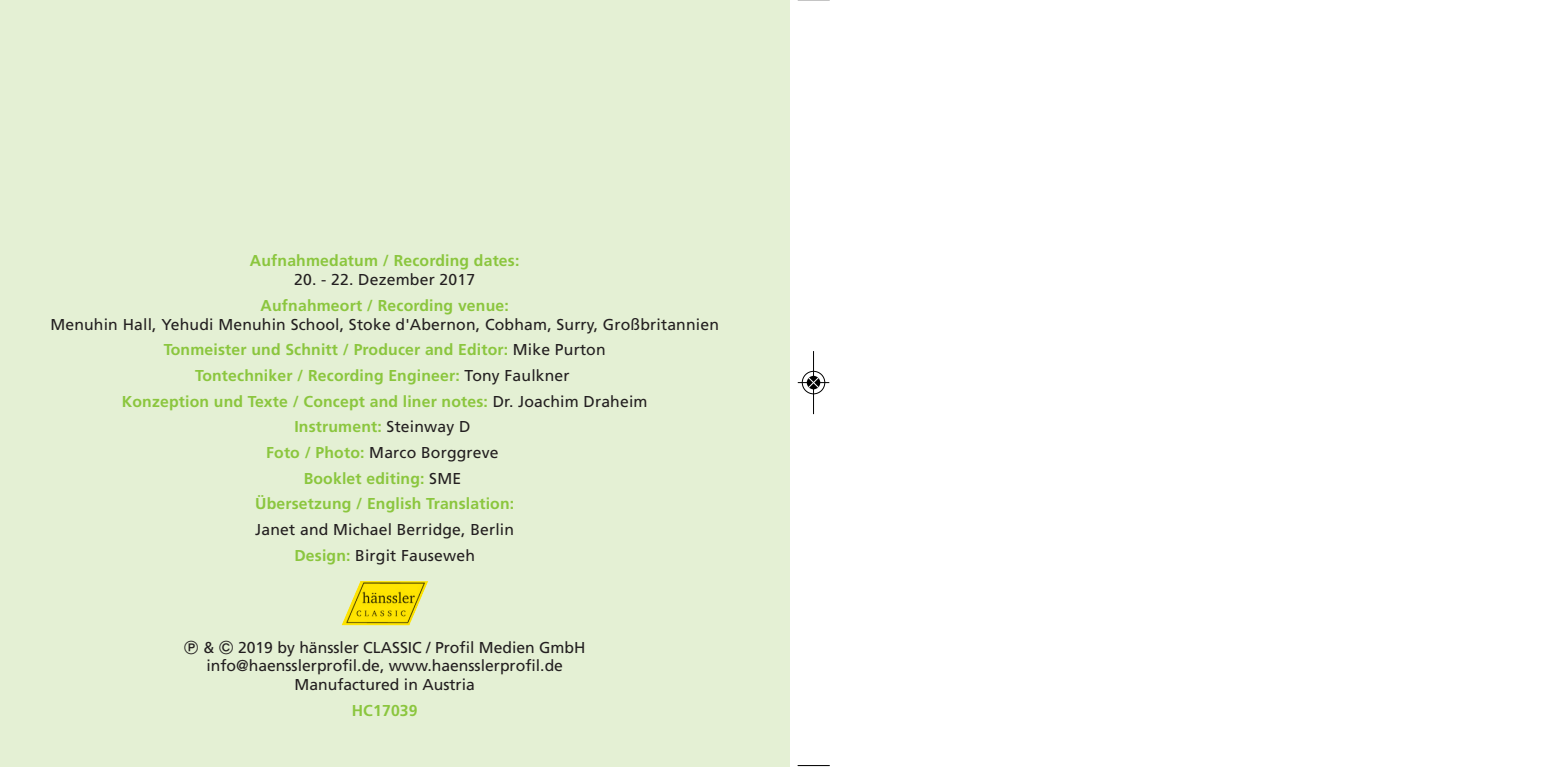
<style>
.page{position:relative;width:1545px;height:767px;background:#fff}
.page>*{position:absolute;margin:0;border:0;box-sizing:border-box;transform-origin:0 0}
.t1{font:700 15.75px/25.7px "Frutiger";letter-spacing:.01em;color:#8bc63e;text-align:center}
.t2{font:15.75px/25.7px "Frutiger";color:#231f20;text-align:center}
.t3{font:15.75px "Bundesbahn Pi Three";color:#231f20}
.s1{font-weight:400;color:#231f20}
.s2{font-weight:700;color:#8bc63e}
.s3{font-family:"Frutiger"}
</style>
<div class="page">
<div style="left:0;top:0;width:790px;height:766px;background:#e4f0d4"></div>
<img style="left:341px;top:581px;width:87px;height:44px">
<hr style="left:797px;top:0;width:32px;height:1px;background:#000">
<hr style="left:797px;top:765px;width:32px;height:1px;background:#000">
<div style="left:801px;top:370px;width:24px;height:24px;border:1px solid #fff;border-radius:50%"></div>
<hr style="left:813px;top:351px;width:1px;height:63px;background:#000">
<hr style="left:797px;top:382px;width:32px;height:1px;background:#000">
<div style="left:802px;top:371px;width:23px;height:23px;border:1px solid #000;border-radius:50%"></div>
<svg style="left:806px;top:376px;width:14px;height:13px"></svg>
<svg style="left:807px;top:377px;width:12px;height:11px"></svg>
<p class="t1" style="left:250px;top:249px;width:271px">Aufnahmedatum / Recording dates:</p>
<p class="t2" style="left:294px;top:268px;width:182px">20. - 22. Dezember 2017</p>
<p class="t1" style="left:260px;top:293px;width:250px">Aufnahmeort / Recording venue:</p>
<p class="t1" style="left:50px;top:312px;width:670px"><span class="s1">Menuhin Hall, Yehudi Menuhin School, Stoke d'Abernon, Cobham, Surry, Großbritannien </span>Tonmeister und Schnitt / Producer and Editor: <span class="s1">Mike Purton<br></span>Tontechniker / Recording Engineer: <span class="s1">Tony Faulkner<br></span>Konzeption und Texte / Concept and liner notes: <span class="s1">Dr. Joachim Draheim<br></span>Instrument: <span class="s1">Steinway D<br></span>Foto / Photo: <span class="s1">Marco Borggreve<br></span>Booklet editing: <span class="s1">SME<br></span>Übersetzung / English Translation:</p>
<p class="t2" style="left:255px;top:517px;width:260px">Janet and Michael Berridge, Berlin<br><span class="s2">Design:</span> Birgit Fauseweh</p>
<p class="t3" style="left:184px;top:640px;width:32px">- <span class="s3">&amp;</span></p>
<p class="t2" style="left:238px;top:635px;width:349px">2019 by hänssler CLASSIC / Profil Medien GmbH</p>
<p class="t2" style="left:206px;top:654px;width:358px">info@haensslerprofil.de, www.haensslerprofil.de</p>
<p class="t2" style="left:294px;top:673px;width:182px">Manufactured in Austria</p>
<p class="t1" style="left:352px;top:698px;width:67px">HC17039</p>
</div>
